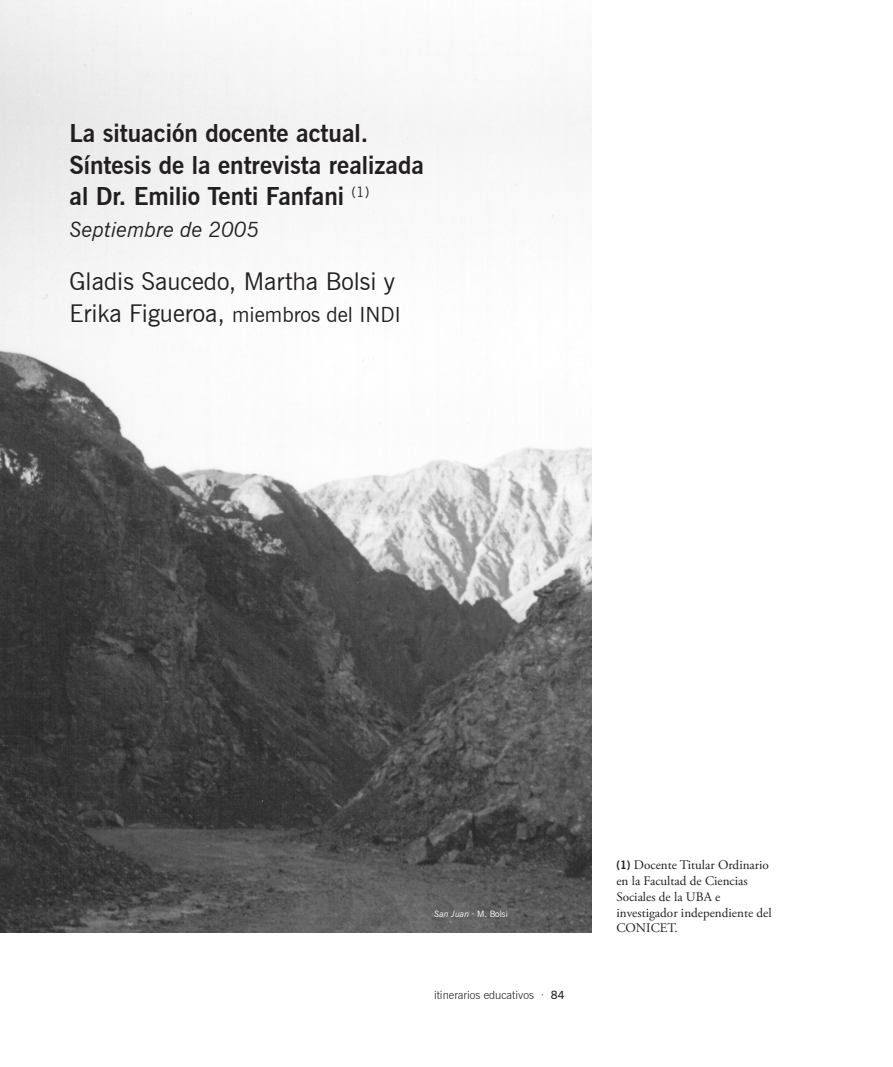
<style>
.page{position:relative;width:893px;height:1067px;background:#fff}
.page>*{position:absolute;margin:0;border:0;box-sizing:border-box;transform-origin:0 0}
.t1{font:700 24.5px/31.5px "News Gothic BT";color:#231f20}
.t2{font:24.5px "News Gothic BT";color:#231f20}
.t3{font:21px "News Gothic BT";color:#231f20}
.t4{font:italic 21px "News Gothic BT";color:#231f20}
.t5{font:13.12px/15.8px "Adobe Garamond Pro";color:#231f20}
.t6{font:300 11.38px "News Gothic BT";color:#231f20}
.t7{font:8.75px "News Gothic BT";color:#fff}
.s1{font-size:24.5px}
.s2{font-style:italic}
.s3{font-weight:600}
.s4{font-family:"News Gothic BT";font-weight:700;font-size:11.38px}
</style>
<div class="page">
<img style="left:0;top:125px;width:592px;height:807px">
<h1 class="t1" style="left:69px;top:118px;width:356px">La situación docente actual.<br>Síntesis de la entrevista realizada al Dr. Emilio Tenti Fanfani <sup>(1)</sup></h1>
<h2 class="t4" style="left:69px;top:217px;width:192px">Septiembre de 2005</h2>
<h1 class="t2" style="left:69px;top:266px;width:327px">Gladis Saucedo, Martha Bolsi y</h1>
<h2 class="t3" style="left:69px;top:301px;width:333px"><span class="s1">Erika Figueroa,</span> miembros del INDI</h2>
<p class="t7" style="left:434px;top:908px;width:75px"><span class="s2">San Juan</span> · M. Bolsi</p>
<p class="t6" style="left:434px;top:988px;width:132px">itinerarios educativos · <span class="s3">84</span></p>
<p class="t5" style="left:616px;top:857px;width:157px"><span class="s4">(1)</span> Docente Titular Ordinario en la Facultad de Ciencias<br>Sociales de la UBA e investigador independiente del<br>CONICET.</p>
</div>
